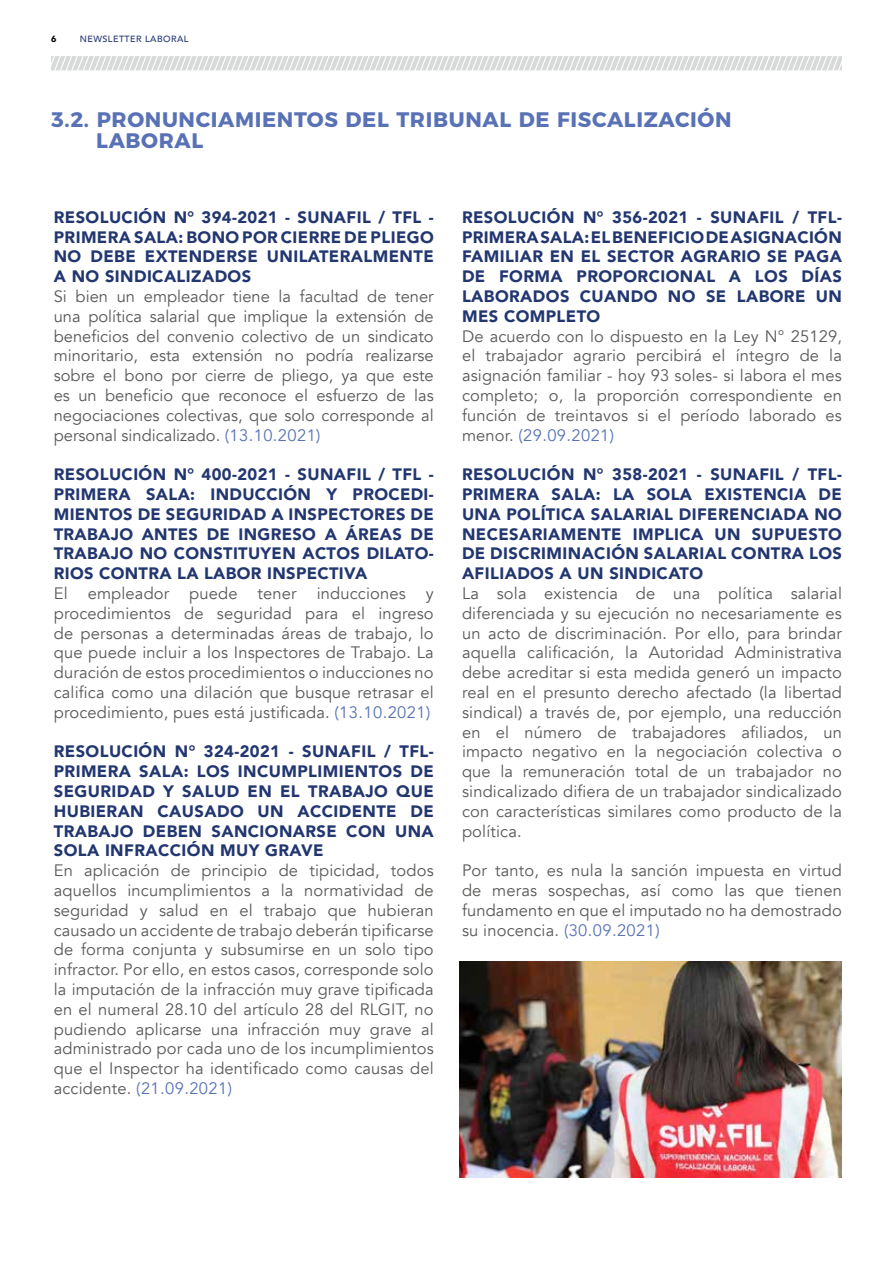
<style>
.page{position:relative;width:893px;height:1263px;background:#fff}
.page>*{position:absolute;margin:0;border:0;box-sizing:border-box;transform-origin:0 0}
.t1{font:700 21px/21px "Montserrat";letter-spacing:.03em;color:#5972b6}
.t2{font:16.5px/19.8px "Avenir";letter-spacing:.01em;color:#595958;text-align:justify}
.t3{font:900 16.5px/19.8px "Avenir";letter-spacing:.025em;color:#223670;text-align:justify}
.t4{font:500 9px "Avenir";letter-spacing:.05em;color:#223475}
.t5{font:900 9px "Avenir";color:#020203}
.s1{color:#5972b6}
</style>
<div class="page">
<svg style="left:51px;top:56px;width:791px;height:14px"></svg>
<img style="left:459px;top:961px;width:383px;height:217px">
<p class="t5" style="left:51px;top:32px;width:7px">6</p>
<p class="t4" style="left:80px;top:31px;width:110px">NEWSLETTER LABORAL</p>
<p class="t1" style="left:96px;top:107px;width:637px;text-indent:-45px">3.2. PRONUNCIAMIENTOS DEL TRIBUNAL DE FISCALIZACIÓN<br>LABORAL</p>
<p class="t3" style="left:54px;top:207px;width:381px">RESOLUCIÓN N° 394-2021 - SUNAFIL / TFL - PRIMERA SALA: BONO POR CIERRE DE PLIEGO NO DEBE EXTENDERSE UNILATERALMENTE A NO SINDICALIZADOS</p>
<p class="t2" style="left:54px;top:287px;width:381px">Si bien un empleador tiene la facultad de tener una política salarial que implique la extensión de beneficios del convenio colectivo de un sindicato minoritario, esta extensión no podría realizarse sobre el bono por cierre de pliego, ya que este es un beneficio que reconoce el esfuerzo de las negociaciones colectivas, que solo corresponde al personal sindicalizado. <span class="s1">(13.10.2021)</span></p>
<p class="t3" style="left:54px;top:464px;width:381px">RESOLUCIÓN N° 400-2021 - SUNAFIL / TFL - PRIMERA SALA: INDUCCIÓN Y PROCEDI-MIENTOS DE SEGURIDAD A INSPECTORES DE TRABAJO ANTES DE INGRESO A ÁREAS DE TRABAJO NO CONSTITUYEN ACTOS DILATO-RIOS CONTRA LA LABOR INSPECTIVA</p>
<p class="t2" style="left:54px;top:584px;width:381px">El empleador puede tener inducciones y procedimientos de seguridad para el ingreso de personas a determinadas áreas de trabajo, lo que puede incluir a los Inspectores de Trabajo. La duración de estos procedimientos o inducciones no califica como una dilación que busque retrasar el procedimiento, pues está justificada. <span class="s1">(13.10.2021)</span></p>
<p class="t3" style="left:54px;top:741px;width:381px">RESOLUCIÓN N° 324-2021 - SUNAFIL / TFL-PRIMERA SALA: LOS INCUMPLIMIENTOS DE SEGURIDAD Y SALUD EN EL TRABAJO QUE HUBIERAN CAUSADO UN ACCIDENTE DE TRABAJO DEBEN SANCIONARSE CON UNA SOLA INFRACCIÓN MUY GRAVE</p>
<p class="t2" style="left:54px;top:861px;width:381px">En aplicación de principio de tipicidad, todos aquellos incumplimientos a la normatividad de seguridad y salud en el trabajo que hubieran causado un accidente de trabajo deberán tipificarse de forma conjunta y subsumirse en un solo tipo infractor. Por ello, en estos casos, corresponde solo la imputación de la infracción muy grave tipificada en el numeral 28.10 del artículo 28 del RLGIT, no pudiendo aplicarse una infracción muy grave al administrado por cada uno de los incumplimientos que el Inspector ha identificado como causas del accidente. <span class="s1">(21.09.2021)</span></p>
<p class="t3" style="left:462px;top:207px;width:381px">RESOLUCIÓN N° 356-2021 - SUNAFIL / TFL-PRIMERA SALA: EL BENEFICIO DE ASIGNACIÓN FAMILIAR EN EL SECTOR AGRARIO SE PAGA DE FORMA PROPORCIONAL A LOS DÍAS LABORADOS CUANDO NO SE LABORE UN MES COMPLETO</p>
<p class="t2" style="left:462px;top:326px;width:381px">De acuerdo con lo dispuesto en la Ley N° 25129, el trabajador agrario percibirá el íntegro de la asignación familiar - hoy 93 soles- si labora el mes completo; o, la proporción correspondiente en función de treintavos si el período laborado es menor. <span class="s1">(29.09.2021)</span></p>
<p class="t3" style="left:462px;top:464px;width:381px">RESOLUCIÓN N° 358-2021 - SUNAFIL / TFL-PRIMERA SALA: LA SOLA EXISTENCIA DE UNA POLÍTICA SALARIAL DIFERENCIADA NO NECESARIAMENTE IMPLICA UN SUPUESTO DE DISCRIMINACIÓN SALARIAL CONTRA LOS AFILIADOS A UN SINDICATO</p>
<p class="t2" style="left:462px;top:584px;width:381px">La sola existencia de una política salarial diferenciada y su ejecución no necesariamente es un acto de discriminación. Por ello, para brindar aquella calificación, la Autoridad Administrativa debe acreditar si esta medida generó un impacto real en el presunto derecho afectado (la libertad sindical) a través de, por ejemplo, una reducción en el número de trabajadores afiliados, un impacto negativo en la negociación colectiva o que la remuneración total de un trabajador no sindicalizado difiera de un trabajador sindicalizado con características similares como producto de la política.</p>
<p class="t2" style="left:462px;top:861px;width:381px">Por tanto, es nula la sanción impuesta en virtud de meras sospechas, así como las que tienen fundamento en que el imputado no ha demostrado su inocencia. <span class="s1">(30.09.2021)</span></p>
</div>
